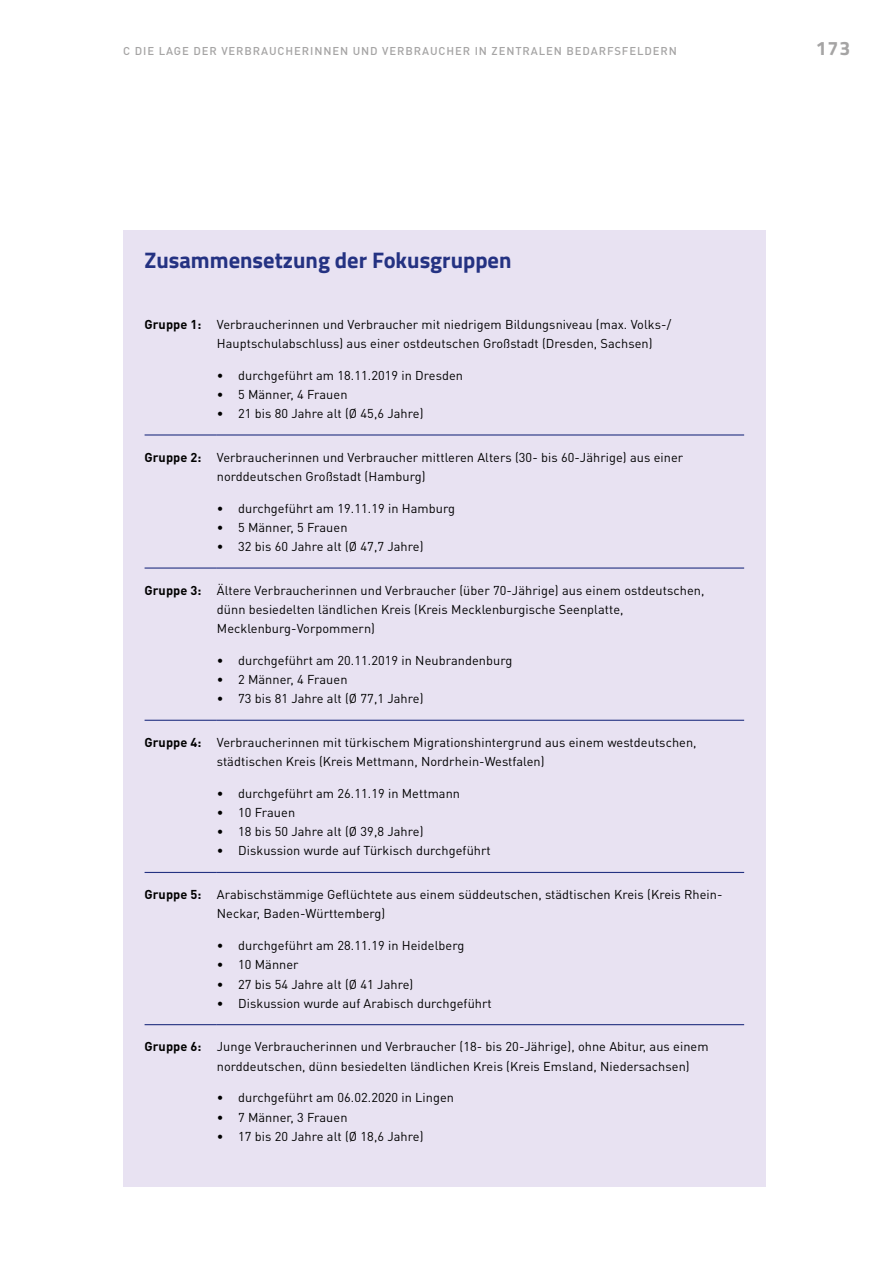
<style>
.page{position:relative;width:893px;height:1263px;background:#fff}
.page>*{position:absolute;margin:0;border:0;box-sizing:border-box;transform-origin:0 0}
.id4977{font:700 22.5px "Titillium Web";color:#243282}
.t1{font:700 19.5px "Titillium Web";color:#a5a4a4}
.id4978{font:12.75px/19.2px "DIN Pro";letter-spacing:.005em;color:#000}
.id4978-2{font:700 12.75px "DIN Pro";letter-spacing:.005em;color:#000}
.t2{font:500 11.25px "DIN";letter-spacing:.08em;color:#a5a4a4}
</style>
<div class="page">
<div style="left:123px;top:230px;width:642px;height:956px;background:#e8e2f2"></div>
<hr style="left:145px;top:434px;width:72px;height:2px;background:#243282">
<hr style="left:217px;top:434px;width:527px;height:2px;background:#243282">
<hr style="left:145px;top:567px;width:72px;height:2px;background:#243282">
<hr style="left:217px;top:567px;width:527px;height:2px;background:#243282">
<hr style="left:145px;top:720px;width:72px;height:1px;background:#243282">
<hr style="left:217px;top:720px;width:527px;height:1px;background:#243282">
<hr style="left:145px;top:872px;width:72px;height:1px;background:#243282">
<hr style="left:217px;top:872px;width:527px;height:1px;background:#243282">
<hr style="left:145px;top:1024px;width:72px;height:1px;background:#243282">
<hr style="left:217px;top:1024px;width:527px;height:1px;background:#243282">
<p class="t2" style="left:123px;top:44px;width:52px">C DIE LAGE</p>
<p class="t2" style="left:193px;top:44px;width:9px">DER</p>
<p class="t2" style="left:221px;top:44px;width:17px">VERBRAUCHERINNEN</p>
<p class="t2" style="left:353px;top:44px;width:9px">UND</p>
<p class="t2" style="left:382px;top:44px;width:17px">VERBRAUCHER</p>
<p class="t2" style="left:475px;top:44px;width:25px">IN -ZENTRALEN</p>
<p class="t2" style="left:566px;top:44px;width:17px">BEDAR</p>
<p class="t2" style="left:607px;top:44px;width:31px">FSFELDERN</p>
<h2 class="t1" style="left:816px;top:34px;width:36px">173</h2>
<h2 class="id4977" style="left:145px;top:243px;width:368px">Zusammensetzung der Fokusgruppen</h2>
<p class="id4978-2" style="left:145px;top:315px;width:58px">Gruppe 1:</p>
<p class="id4978" style="left:217px;top:314px;width:456px">Verbraucherinnen und Verbraucher mit niedrigem Bildungsniveau (max. Volks-/<br>Hauptschulabschluss) aus einer ostdeutschen Großstadt (Dresden, Sachsen)</p>
<p class="id4978" style="left:217px;top:365px;width:248px">• durchgeführt am 18.11.2019 in Dresden</p>
<p class="id4978" style="left:217px;top:384px;width:132px">• 5 Männer, 4 Frauen</p>
<p class="id4978" style="left:217px;top:403px;width:208px">• 21 bis 80 Jahre alt (Ø 45,6 Jahre)</p>
<p class="id4978-2" style="left:145px;top:448px;width:58px">Gruppe 2:</p>
<p class="id4978" style="left:217px;top:447px;width:468px">Verbraucherinnen und Verbraucher mittleren Alters (30- bis 60-Jährige) aus einer norddeutschen Großstadt (Hamburg)</p>
<p class="id4978" style="left:217px;top:498px;width:240px">• durchgeführt am 19.11.19 in Hamburg</p>
<p class="id4978" style="left:217px;top:517px;width:132px">• 5 Männer, 5 Frauen</p>
<p class="id4978" style="left:217px;top:536px;width:208px">• 32 bis 60 Jahre alt (Ø 47,7 Jahre)</p>
<p class="id4978-2" style="left:145px;top:581px;width:58px">Gruppe 3:</p>
<p class="id4978" style="left:217px;top:580px;width:489px">Ältere Verbraucherinnen und Verbraucher (über 70-Jährige) aus einem ostdeutschen, dünn besiedelten ländlichen Kreis (Kreis Mecklenburgische Seenplatte,<br>Mecklenburg-Vorpommern)</p>
<p class="id4978" style="left:217px;top:650px;width:297px">• durchgeführt am 20.11.2019 in Neubrandenburg</p>
<p class="id4978" style="left:217px;top:669px;width:132px">• 2 Männer, 4 Frauen</p>
<p class="id4978" style="left:217px;top:688px;width:208px">• 73 bis 81 Jahre alt (Ø 77,1 Jahre)</p>
<p class="id4978-2" style="left:145px;top:734px;width:58px">Gruppe 4:</p>
<p class="id4978" style="left:217px;top:732px;width:481px">Verbraucherinnen mit türkischem Migrationshintergrund aus einem westdeutschen, städtischen Kreis (Kreis Mettmann, Nordrhein-Westfalen)</p>
<p class="id4978" style="left:217px;top:783px;width:245px">• durchgeführt am 26.11.19 in Mettmann</p>
<p class="id4978" style="left:217px;top:802px;width:80px">• 10 Frauen</p>
<p class="id4978" style="left:217px;top:821px;width:208px">• 18 bis 50 Jahre alt (Ø 39,8 Jahre)</p>
<p class="id4978" style="left:217px;top:841px;width:275px">• Diskussion wurde auf Türkisch durchgeführt</p>
<p class="id4978-2" style="left:145px;top:886px;width:58px">Gruppe 5:</p>
<p class="id4978" style="left:217px;top:884px;width:505px">Arabischstämmige Geflüchtete aus einem süddeutschen, städtischen Kreis (Kreis Rhein-<br>Neckar, Baden-Württemberg)</p>
<p class="id4978" style="left:217px;top:935px;width:249px">• durchgeführt am 28.11.19 in Heidelberg</p>
<p class="id4978" style="left:217px;top:955px;width:83px">• 10 Männer</p>
<p class="id4978" style="left:217px;top:974px;width:198px">• 27 bis 54 Jahre alt (Ø 41 Jahre)</p>
<p class="id4978" style="left:217px;top:993px;width:276px">• Diskussion wurde auf Arabisch durchgeführt</p>
<p class="id4978-2" style="left:145px;top:1038px;width:58px">Gruppe 6:</p>
<p class="id4978" style="left:217px;top:1037px;width:493px">Junge Verbraucherinnen und Verbraucher (18- bis 20-Jährige), ohne Abitur, aus einem norddeutschen, dünn besiedelten ländlichen Kreis (Kreis Emsland, Niedersachsen)</p>
<p class="id4978" style="left:217px;top:1088px;width:239px">• durchgeführt am 06.02.2020 in Lingen</p>
<p class="id4978" style="left:217px;top:1107px;width:132px">• 7 Männer, 3 Frauen</p>
<p class="id4978" style="left:217px;top:1126px;width:208px">• 17 bis 20 Jahre alt (Ø 18,6 Jahre)</p>
</div>
